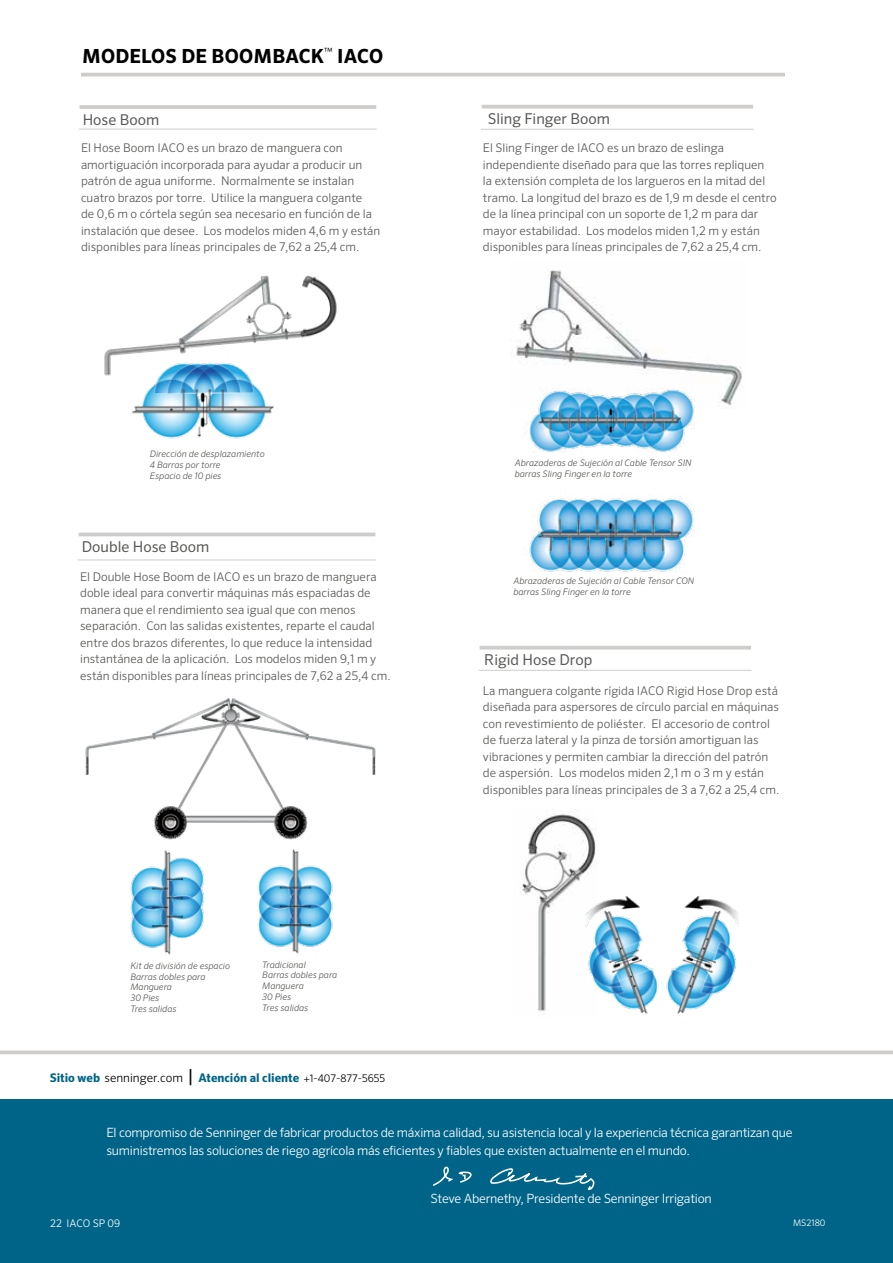
<style>
.page{position:relative;width:893px;height:1263px;background:#fff}
.page>*{position:absolute;margin:0;border:0;box-sizing:border-box;transform-origin:0 0}
.t1{font:700 19.5px "Sero Pro";letter-spacing:.01em;color:#000}
.t2{font:15px "Sero Pro";color:#585956}
.t3{font:300 12.75px/18px "Sero Pro";letter-spacing:-.02em;color:#fff}
.t4{font:300 12px/16.5px "Sero Pro";color:#585956}
.t5{font:700 12px "Sero Pro";color:#006488}
.t6{font:300 10.5px "Sero Pro";color:#fff}
.t7{font:italic 300 9px/10.8px "Sero Pro";color:#585956}
.t8{font:300 9px "Sero Pro";color:#fff}
.s1{font-weight:300;color:#000}
.s2{font-weight:400;font-size:18px;color:#000}
.s3{font-weight:300;font-size:10.5px;color:#000}
</style>
<div class="page">
<div style="left:0;top:1099px;width:893px;height:164px;background:#006488"></div>
<svg style="left:433px;top:1166px;width:39px;height:20px"></svg>
<svg style="left:490px;top:1168px;width:105px;height:22px"></svg>
<hr style="left:81px;top:73px;width:704px;height:3px;background:#cfcdcb">
<svg style="left:0;top:1050px;width:893px;height:4px;background:#d5d3d2"></svg>
<hr style="left:80px;top:105px;width:296px;height:4px;background:#cfcdcb">
<hr style="left:79px;top:129px;width:298px;height:1px;background:#cfcdcb">
<svg style="left:482px;top:105px;width:271px;height:4px"></svg>
<hr style="left:481px;top:129px;width:273px;height:1px;background:#cfcdcb">
<img style="left:516px;top:270px;width:226px;height:138px">
<img style="left:104px;top:275px;width:233px;height:101px">
<img style="left:521px;top:811px;width:75px;height:201px">
<img style="left:85px;top:698px;width:291px;height:142px">
<hr style="left:79px;top:533px;width:296px;height:3px;background:#cfcdcb">
<hr style="left:78px;top:560px;width:298px;height:1px;background:#cfcdcb">
<hr style="left:480px;top:646px;width:271px;height:3px;background:#cfcdcb">
<hr style="left:479px;top:670px;width:272px;height:1px;background:#cfcdcb">
<img style="left:130px;top:850px;width:74px;height:105px">
<img style="left:585px;top:868px;width:153px;height:146px">
<img style="left:516px;top:389px;width:192px;height:63px">
<img style="left:529px;top:496px;width:165px;height:76px">
<img style="left:131px;top:355px;width:145px;height:84px">
<img style="left:258px;top:849px;width:75px;height:105px">
<h1 class="t1" style="left:82px;top:44px;width:303px">MODELOS DE BOOMBACK<sup>™</sup> IACO</h1>
<p class="t2" style="left:83px;top:111px;width:78px">Hose Boom</p>
<p class="t2" style="left:488px;top:109px;width:124px">Sling Finger Boom</p>
<p class="t4" style="left:81px;top:139px;width:301px">El Hose Boom IACO es un brazo de manguera con amortiguación incorporada para ayudar a producir un patrón de agua uniforme. Normalmente se instalan cuatro brazos por torre. Utilice la manguera colgante<br>de 0,6 m o córtela según sea necesario en función de la instalación que desee. Los modelos miden 4,6 m y están disponibles para líneas principales de 7,62 a 25,4 cm.</p>
<p class="t4" style="left:483px;top:139px;width:295px">El Sling Finger de IACO es un brazo de eslinga independiente diseñado para que las torres repliquen<br>la extensión completa de los largueros en la mitad del tramo. La longitud del brazo es de 1,9 m desde el centro de la línea principal con un soporte de 1,2 m para dar mayor estabilidad. Los modelos miden 1,2 m y están disponibles para líneas principales de 7,62 a 25,4 cm.</p>
<p class="t7" style="left:150px;top:449px;width:116px">Dirección de desplazamiento<br>4 Barras por torre<br>Espacio de 10 pies</p>
<p class="t2" style="left:82px;top:538px;width:129px">Double Hose Boom</p>
<p class="t4" style="left:80px;top:568px;width:312px">El Double Hose Boom de IACO es un brazo de manguera doble ideal para convertir máquinas más espaciadas de manera que el rendimiento sea igual que con menos separación. Con las salidas existentes, reparte el caudal entre dos brazos diferentes, lo que reduce la intensidad instantánea de la aplicación. Los modelos miden 9,1 m y están disponibles para líneas principales de 7,62 a 25,4 cm.</p>
<p class="t7" style="left:130px;top:960px;width:101px">Kit de división de espacio<br>Barras dobles para<br>Manguera<br>30 Pies<br>Tres salidas</p>
<p class="t7" style="left:262px;top:959px;width:77px">Tradicional<br>Barras dobles para<br>Manguera<br>30 Pies<br>Tres salidas</p>
<p class="t5" style="left:50px;top:1070px;width:337px">Sitio web <span class="s1">senninger.com</span> <span class="s2">|</span> Atención al cliente <span class="s3">+1-407-877-5655</span></p>
<p class="t7" style="left:515px;top:457px;width:178px">Abrazaderas de Sujeción al Cable Tensor SIN barras Sling Finger en la torre</p>
<p class="t7" style="left:513px;top:576px;width:182px">Abrazaderas de Sujeción al Cable Tensor CON barras Sling Finger en la torre</p>
<p class="t2" style="left:484px;top:651px;width:110px">Rigid Hose Drop</p>
<p class="t4" style="left:483px;top:682px;width:298px">La manguera colgante rígida IACO Rigid Hose Drop está diseñada para aspersores de círculo parcial en máquinas con revestimiento de poliéster. El accesorio de control de fuerza lateral y la pinza de torsión amortiguan las vibraciones y permiten cambiar la dirección del patrón de aspersión. Los modelos miden 2,1 m o 3 m y están disponibles para líneas principales de 3 a 7,62 a 25,4 cm.</p>
<p class="t3" style="left:106px;top:1123px;width:688px">El compromiso de Senninger de fabricar productos de máxima calidad, su asistencia local y la experiencia técnica garantizan que suministremos las soluciones de riego agrícola más eficientes y fiables que existen actualmente en el mundo.</p>
<p class="t3" style="left:430px;top:1189px;width:283px">Steve Abernethy, Presidente de Senninger Irrigation</p>
<p class="t6" style="left:50px;top:1217px;width:72px">22 IACO SP 09</p>
<p class="t8" style="left:793px;top:1217px;width:34px">MS2180</p>
</div>
